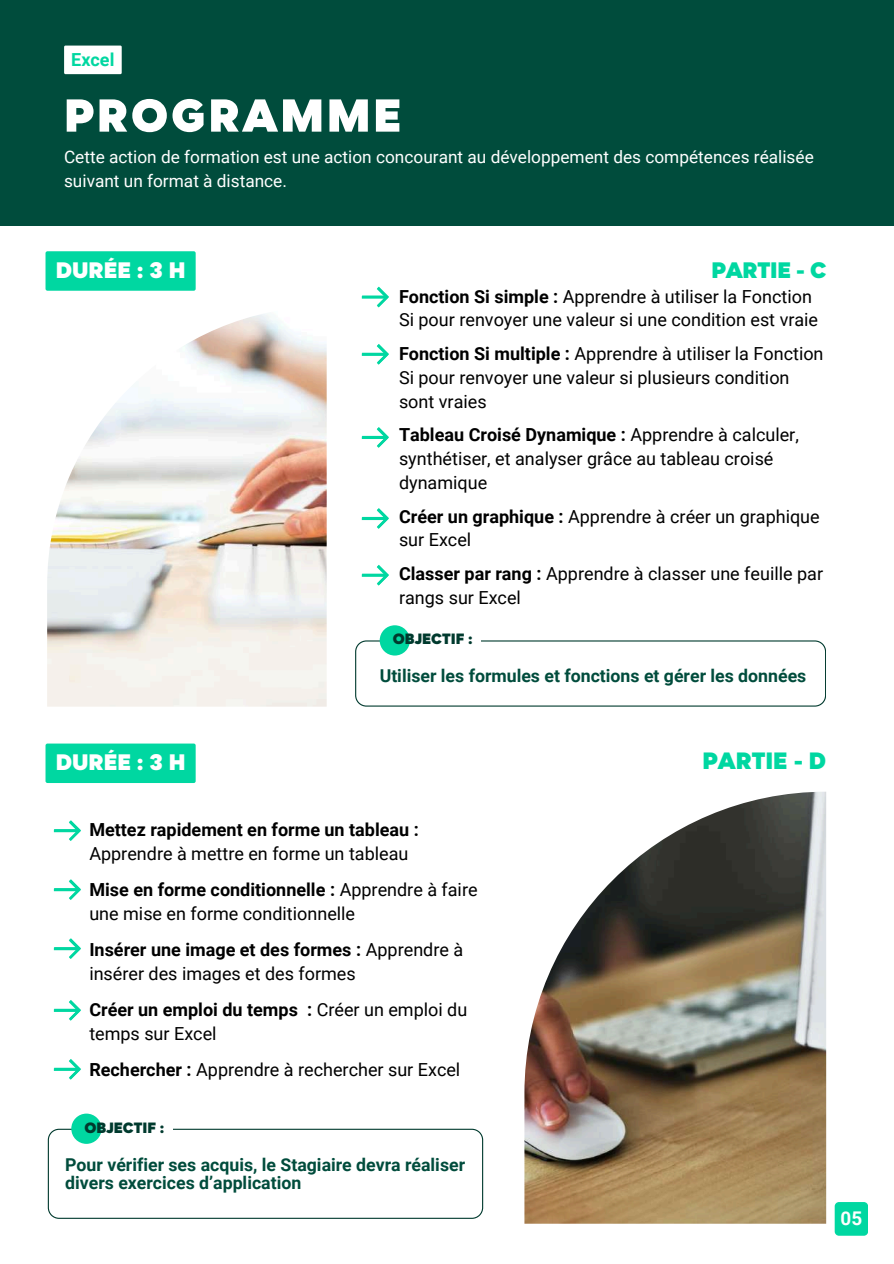
<style>
.page{position:relative;width:894px;height:1264px;background:#fff}
.page>*{position:absolute;margin:0;border:0;box-sizing:border-box;transform-origin:0 0}
.t1{font:900 52.5px "Magenos";letter-spacing:.055em;color:#fff}
.t2{font:900 26.85px "Magenos";color:#00d7a1}
.t3{font:900 25.5px "Magenos";color:#fff}
.t4{font:900 25.5px "Magenos";letter-spacing:-.01em;color:#00d7a1}
.t5{font:700 18.9px "Roboto";color:#fff}
.t6{font:18px/23.7px "Roboto";color:#000}
.t7{font:700 18px "Roboto";color:#000}
.t8{font:700 18px "Roboto";color:#00d7a1}
.t9{font:700 17.7px/18px "Roboto";color:#004c3c}
.t10{font:17.25px/23.7px "Roboto";color:#fff}
.t11{font:900 16.95px "Magenos";color:#003a2e}
.s1{font-weight:700}
</style>
<div class="page">
<div style="left:0;top:0;width:893px;height:225px;background:#004c3c"></div>
<img style="left:47px;top:314px;width:279px;height:392px">
<svg style="left:362px;top:287px;width:27px;height:20px"></svg>
<svg style="left:362px;top:344px;width:27px;height:21px"></svg>
<svg style="left:362px;top:427px;width:27px;height:21px"></svg>
<svg style="left:362px;top:508px;width:27px;height:21px"></svg>
<svg style="left:362px;top:565px;width:27px;height:20px"></svg>
<div style="left:834px;top:1201px;width:33px;height:34px;background:#00d7a1;border-radius:4px"></div>
<svg style="left:355px;top:640px;width:470px;height:66px"></svg>
<div style="left:390px;top:630px;width:91px;height:20px;background:#fff"></div>
<div style="left:379px;top:625px;width:31px;height:30px;background:#00d7a1;border-radius:50%"></div>
<div style="left:45px;top:251px;width:151px;height:40px;background:#00d7a1"></div>
<div style="left:64px;top:46px;width:58px;height:28px;background:#fff"></div>
<img style="left:524px;top:792px;width:301px;height:431px">
<svg style="left:54px;top:820px;width:27px;height:21px"></svg>
<svg style="left:54px;top:879px;width:27px;height:21px"></svg>
<svg style="left:54px;top:1000px;width:27px;height:20px"></svg>
<svg style="left:54px;top:938px;width:27px;height:21px"></svg>
<svg style="left:54px;top:1059px;width:27px;height:20px"></svg>
<svg style="left:48px;top:1128px;width:435px;height:90px"></svg>
<div style="left:82px;top:1118px;width:90px;height:20px;background:#fff"></div>
<div style="left:71px;top:1113px;width:31px;height:30px;background:#00d7a1;border-radius:50%"></div>
<div style="left:45px;top:743px;width:151px;height:40px;background:#00d7a1"></div>
<p class="t8" style="left:71px;top:49px;width:45px">Excel</p>
<h1 class="t1" style="left:64px;top:88px;width:339px">PROGRAMME</h1>
<p class="t10" style="left:64px;top:145px;width:751px">Cette action de formation est une action concourant au développement des compétences réalisée suivant un format à distance.</p>
<h3 class="t3" style="left:56px;top:256px;width:131px">DURÉE : 3 H</h3>
<h3 class="t4" style="left:711px;top:256px;width:116px">PARTIE - C</h3>
<p class="t6" style="left:399px;top:284px;width:420px"><span class="s1">Fonction Si simple :</span> Apprendre à utiliser la Fonction<br>Si pour renvoyer une valeur si une condition est vraie</p>
<p class="t6" style="left:399px;top:342px;width:426px"><span class="s1">Fonction Si multiple :</span> Apprendre à utiliser la Fonction<br>Si pour renvoyer une valeur si plusieurs condition sont vraies</p>
<p class="t6" style="left:399px;top:423px;width:401px"><span class="s1">Tableau Croisé Dynamique :</span> Apprendre à calculer, synthétiser, et analyser grâce au tableau croisé dynamique</p>
<p class="t6" style="left:399px;top:504px;width:422px"><span class="s1">Créer un graphique :</span> Apprendre à créer un graphique sur Excel</p>
<p class="t6" style="left:399px;top:562px;width:425px"><span class="s1">Classer par rang :</span> Apprendre à classer une feuille par rangs sur Excel</p>
<p class="t11" style="left:392px;top:630px;width:81px">OBJECTIF :</p>
<p class="t9" style="left:379px;top:666px;width:428px">Utiliser les formules et fonctions et gérer les données</p>
<h3 class="t3" style="left:56px;top:748px;width:131px">DURÉE : 3 H</h3>
<p class="t7" style="left:89px;top:819px;width:331px">Mettez rapidement en forme un tableau :</p>
<p class="t6" style="left:89px;top:836px;width:389px;line-height:36px">Apprendre à mettre en forme un tableau<br><span class="s1">Mise en forme conditionnelle :</span> Apprendre à faire</p>
<p class="t6" style="left:89px;top:896px;width:375px;line-height:36px">une mise en forme conditionnelle<br><span class="s1">Insérer une image et des formes :</span> Apprendre à</p>
<p class="t6" style="left:89px;top:956px;width:379px;line-height:36px">insérer des images et des formes<br><span class="s1">Créer un emploi du temps :</span> Créer un emploi du</p>
<p class="t6" style="left:89px;top:1016px;width:372px;line-height:36px">temps sur Excel<br><span class="s1">Rechercher :</span> Apprendre à rechercher sur Excel</p>
<p class="t11" style="left:84px;top:1118px;width:81px">OBJECTIF :</p>
<p class="t9" style="left:65px;top:1155px;width:401px">Pour vérifier ses acquis, le Stagiaire devra réaliser divers exercices d’application</p>
<h2 class="t2" style="left:702px;top:746px;width:125px">PARTIE - D</h2>
<p class="t5" style="left:840px;top:1207px;width:23px">05</p>
</div>
